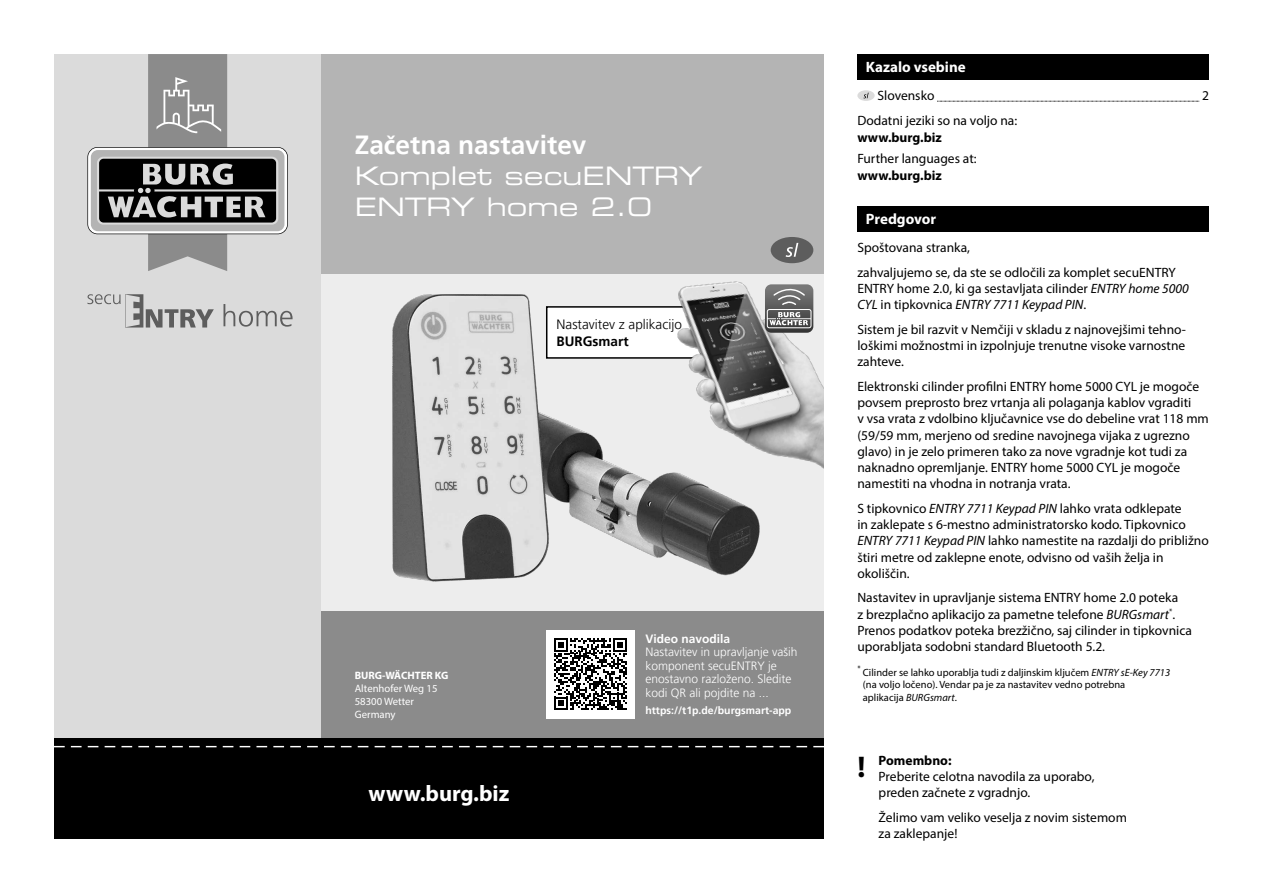
<style>
.page{position:relative;width:1263px;height:893px;background:#fff}
.page>*{position:absolute;margin:0;border:0;box-sizing:border-box;transform-origin:0 0}
.t1{font:700 30px "Myriad Pro";color:#000}
.t2{font:700 26.25px "Frutiger LT Pro";color:#fff}
.t3{font:25.5px/30.6px "Eurostile LT Std Ex 2";color:#fff}
.t4{font:700 22.5px "Myriad Pro";color:#fff}
.t5{font:700 15px "Myriad Pro";color:#fff}
.t6{font:13.5px/16.2px "Myriad Pro";color:#000}
.t7{font:700 13.5px "Myriad Pro";color:#000}
.t8{font:300 13.5px "Frutiger LT Pro";color:#000}
.t9{font:700 13.5px "Frutiger LT Pro";color:#000}
.t10{font:300 12px/13.5px "Frutiger LT Pro";color:#fff}
.t11{font:700 12px "Frutiger LT Pro";color:#fff}
.t12{font:10.65px/12.9px "Myriad Pro";color:#fff}
.t13{font:700 10.65px "Myriad Pro";color:#fff}
.t14{font:10.5px/12.6px "Myriad Pro";color:#000}
.t15{font:700 10.5px "Frutiger LT Pro";color:#fff}
.s1{font-style:italic}
</style>
<div class="page">
<div style="left:54px;top:738px;width:770px;height:101px;background:#000"></div>
<div style="left:54px;top:54px;width:267px;height:684px;background:#dbdbdb"></div>
<svg style="left:54px;top:746px;width:770px;height:1px"></svg>
<div style="left:321px;top:610px;width:503px;height:128px;background:#8b8b8b"></div>
<div style="left:321px;top:54px;width:503px;height:220px;background:#b4b4b4"></div>
<div style="left:321px;top:274px;width:503px;height:336px;background:#ededed"></div>
<svg style="left:87px;top:54px;width:201px;height:217px"></svg>
<div style="left:857px;top:54px;width:352px;height:26px;background:#000"></div>
<img style="left:564px;top:423px;width:196px;height:153px">
<div style="left:857px;top:206px;width:352px;height:25px;background:#000"></div>
<img style="left:392px;top:294px;width:172px;height:288px">
<div style="left:771px;top:237px;width:42px;height:26px;background:#5d5d5d;border-radius:50%"></div>
<svg style="left:786px;top:243px;width:12px;height:14px"></svg>
<svg style="left:937px;top:101px;width:262px;height:1px"></svg>
<div style="left:857px;top:90px;width:18px;height:11px;background:#dbdbdb;border-radius:50%"></div>
<svg style="left:863px;top:93px;width:6px;height:5px"></svg>
<svg style="left:87px;top:294px;width:127px;height:33px"></svg>
<svg style="left:223px;top:304px;width:70px;height:23px"></svg>
<div style="left:546px;top:306px;width:175px;height:53px;background:#fff;border:2px solid #000"></div>
<img style="left:673px;top:281px;width:151px;height:196px">
<svg style="left:765px;top:284px;width:48px;height:49px;background:#7c7c7c"></svg>
<div style="left:546px;top:630px;width:89px;height:88px;background:#fff"></div>
<svg style="left:554px;top:638px;width:73px;height:72px"></svg>
<h2 class="t2" style="left:355px;top:129px;width:233px">Začetna nastavitev</h2>
<h3 class="t3" style="left:355px;top:160px;width:349px">Komplet secuENTRY<br>ENTRY home 2.0</h3>
<p class="t8" style="left:557px;top:317px;width:127px">Nastavitev z aplikacijo</p>
<p class="t9" style="left:557px;top:333px;width:73px">BURGsmart</p>
<p class="t13" style="left:355px;top:668px;width:95px">BURG-WÄCHTER KG</p>
<p class="t12" style="left:355px;top:682px;width:84px">Altenhofer Weg 15<br>58300 Wetter<br>Germany</p>
<h3 class="t4" style="left:369px;top:779px;width:142px">www.burg.biz</h3>
<p class="t11" style="left:645px;top:631px;width:86px">Video navodila</p>
<p class="t10" style="left:645px;top:645px;width:153px">Nastavitev in upravljanje vaših komponent secuENTRY je enostavno razloženo. Sledite kodi QR ali pojdite na ...</p>
<p class="t15" style="left:645px;top:704px;width:147px">https://t1p.de/burgsmart-app</p>
<p class="t5" style="left:866px;top:58px;width:101px">Kazalo vsebine</p>
<p class="t6" style="left:877px;top:87px;width:58px">Slovensko</p>
<p class="t6" style="left:1202px;top:87px;width:8px">2</p>
<p class="t6" style="left:857px;top:112px;width:161px">Dodatni jeziki so na voljo na:</p>
<p class="t7" style="left:857px;top:129px;width:86px">www.burg.biz</p>
<p class="t6" style="left:857px;top:151px;width:121px">Further languages at:</p>
<p class="t7" style="left:857px;top:167px;width:86px">www.burg.biz</p>
<p class="t5" style="left:866px;top:209px;width:72px">Predgovor</p>
<p class="t6" style="left:857px;top:235px;width:320px;line-height:24.8px">Spoštovana stranka,<br>zahvaljujemo se, da ste se odločili za komplet secuENTRY</p>
<p class="t6" style="left:857px;top:280px;width:333px">ENTRY home 2.0, ki ga sestavljata cilinder <span class="s1">ENTRY home 5000<br>CYL</span> in tipkovnica <span class="s1">ENTRY 7711 Keypad PIN</span>.</p>
<p class="t6" style="left:857px;top:321px;width:330px;text-align:justify">Sistem je bil razvit v Nemčiji v skladu z najnovejšimi tehno&shy;loškimi možnostmi in izpolnjuje trenutne visoke varnostne zahteve.</p>
<p class="t6" style="left:857px;top:378px;width:353px">Elektronski cilinder profilni ENTRY home 5000 CYL je mogoče povsem preprosto brez vrtanja ali polaganja kablov vgraditi<br>v vsa vrata z vdolbino ključavnice vse do debeline vrat 118 mm (59/59 mm, merjeno od sredine navojnega vijaka z ugrezno glavo) in je zelo primeren tako za nove vgradnje kot tudi za naknadno opremljanje. ENTRY home 5000 CYL je mogoče namestiti na vhodna in notranja vrata.</p>
<p class="t6" style="left:857px;top:500px;width:353px">S tipkovnico <span class="s1">ENTRY 7711 Keypad PIN</span> lahko vrata odklepate<br>in zaklepate s 6-mestno administratorsko kodo. Tipkovnico <span class="s1">ENTRY 7711 Keypad PIN</span> lahko namestite na razdalji do približno štiri metre od zaklepne enote, odvisno od vaših želja in okoliščin.</p>
<p class="t6" style="left:857px;top:590px;width:336px">Nastavitev in upravljanje sistema ENTRY home 2.0 poteka<br>z brezplačno aplikacijo za pametne telefone <span class="s1">BURGsmart</span><sup>*</sup>.<br>Prenos podatkov poteka brezžično, saj cilinder in tipkovnica uporabljata sodobni standard Bluetooth 5.2.</p>
<p class="t14" style="left:863px;top:666px;width:309px;text-indent:-5px"><sup>*</sup> Cilinder se lahko uporablja tudi z daljinskim ključem <span class="s1">ENTRY sE-Key 7713 </span>(na voljo ločeno). Vendar pa je za nastavitev vedno potrebna<br>aplikacija <span class="s1">BURGsmart</span>.</p>
<h1 class="t1" style="left:857px;top:748px;width:10px">!</h1>
<p class="t7" style="left:879px;top:751px;width:74px">Pomembno:</p>
<p class="t6" style="left:879px;top:768px;width:217px">Preberite celotna navodila za uporabo, preden začnete z vgradnjo.</p>
<p class="t6" style="left:879px;top:809px;width:250px">Želimo vam veliko veselja z novim sistemom za zaklepanje!</p>
</div>
